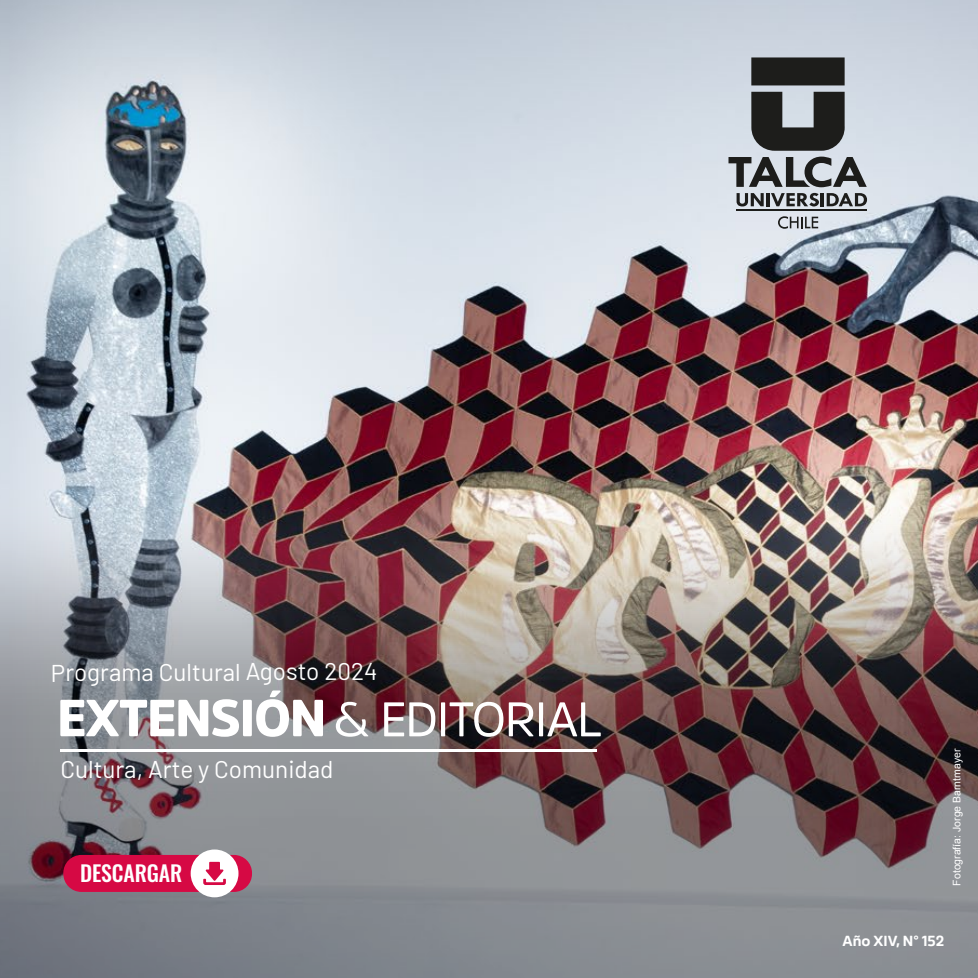
<style>
.page{position:relative;width:978px;height:978px;background:#fff}
.page>*{position:absolute;margin:0;border:0;box-sizing:border-box;transform-origin:0 0}
.t1{font:24.3px "Barlow";letter-spacing:-.005em;color:#fff}
.t2{font:500 21.75px "Oswald";letter-spacing:-.005em;color:#fff}
.t3{font:700 14.55px "Amsi Pro Normal";color:#fff}
.t4{font:10.5px "Arial";color:#fff}
</style>
<div class="page">
<img style="left:0;top:0;width:978px;height:489px">
<svg style="left:751px;top:57px;width:94px;height:94px;background:#47494a"></svg>
<svg style="left:728px;top:157px;width:139px;height:30px;background:#818589"></svg>
<svg style="left:737px;top:193px;width:130px;height:13px;background:#76797c"></svg>
<svg style="left:778px;top:216px;width:40px;height:13px"></svg>
<hr style="left:736px;top:210px;width:130px;height:1px;background:#1d1d1b">
<img style="left:0;top:489px;width:978px;height:489px">
<svg style="left:60px;top:699px;width:179px;height:38px"></svg>
<div style="left:243px;top:700px;width:9px;height:36px;background:#fff;border-radius:2px"></div>
<svg style="left:256px;top:690px;width:67px;height:47px"></svg>
<svg style="left:336px;top:702px;width:32px;height:35px"></svg>
<svg style="left:384px;top:702px;width:51px;height:34px"></svg>
<hr style="left:441px;top:702px;width:4px;height:34px;background:#fff">
<svg style="left:450px;top:702px;width:53px;height:35px"></svg>
<svg style="left:509px;top:702px;width:24px;height:34px"></svg>
<hr style="left:539px;top:702px;width:4px;height:34px;background:#fff">
<svg style="left:547px;top:702px;width:54px;height:34px"></svg>
<hr style="left:60px;top:749px;width:536px;height:2px;background:#fff">
<div style="left:63px;top:855px;width:189px;height:37px;background:#d60944;border-radius:18px"></div>
<div style="left:191px;top:849px;width:47px;height:48px;background:#fff;border-radius:50%"></div>
<svg style="left:203px;top:862px;width:23px;height:23px"></svg>
<p class="t1" style="left:51px;top:654px;width:328px">Programa Cultural Agosto 2024</p>
<p class="t1" style="left:60px;top:752px;width:275px">Cultura, Arte y Comunidad</p>
<p class="t2" style="left:80px;top:862px;width:104px">DESCARGAR</p>
<p class="t4" style="left:950px;top:886px;width:138px;rotate:-90deg">Fotografía: Jorge Barntmayer</p>
<p class="t3" style="left:843px;top:929px;width:103px">Año XIV, N° 152</p>
</div>
